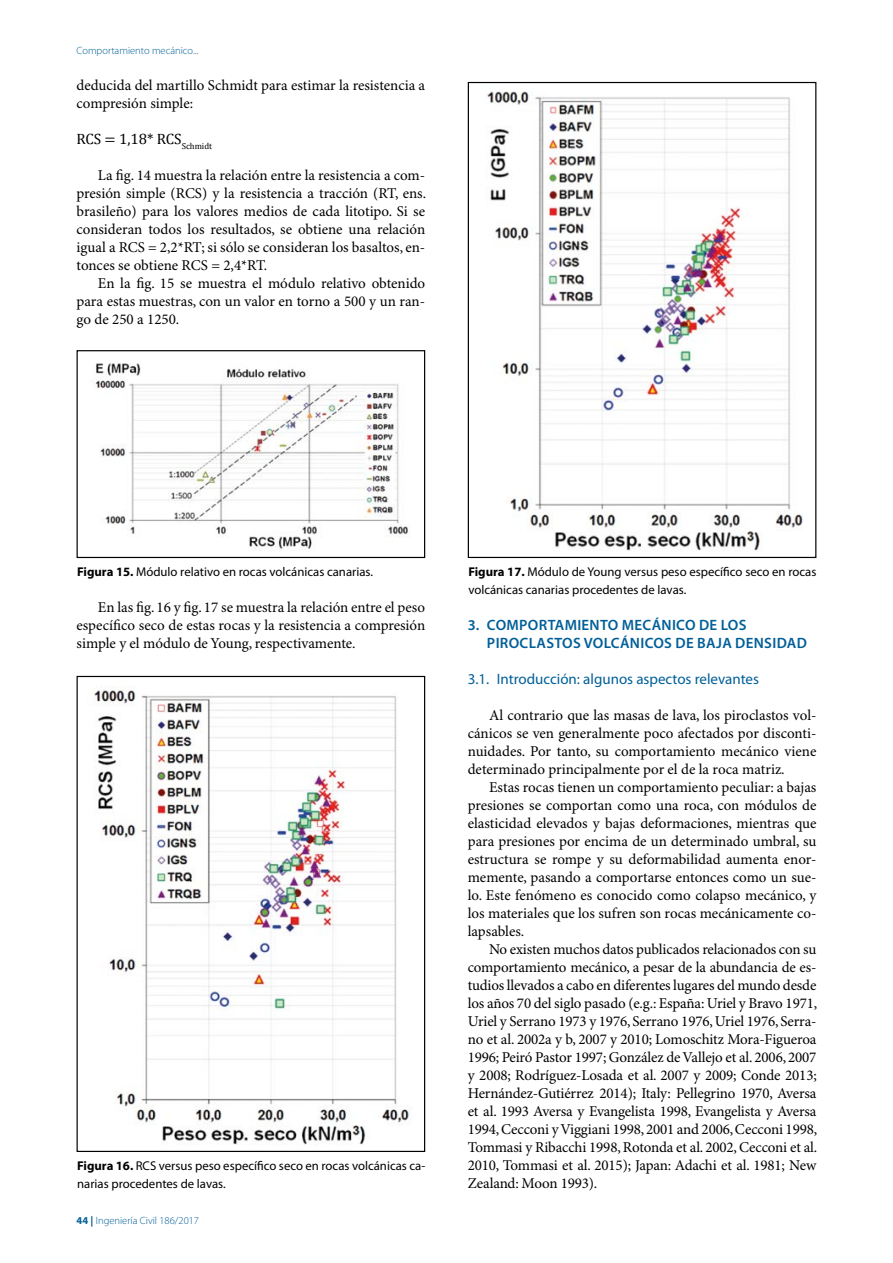
<style>
.page{position:relative;width:893px;height:1263px;background:#fff}
.page>*{position:absolute;margin:0;border:0;box-sizing:border-box;transform-origin:0 0}
.t1{font:15px/18px "Minion Pro";color:#000;text-align:justify}
.t2{font:600 15px/18px "Myriad Pro";letter-spacing:.02em;color:#005f98}
.t3{font:15px "Myriad Pro";color:#005f98}
.t4{font:15px "Cambria Math";letter-spacing:-.005em;color:#000}
.t5{font:12.75px/18px "Myriad Pro";color:#000}
.t6{font:300 10.5px "Myriad Pro";color:#005f98}
.s1{font-weight:700}
</style>
<div class="page">
<img style="left:95px;top:363px;width:315px;height:186px">
<div style="left:77px;top:350px;width:348px;height:208px;border:1px solid #000"></div>
<img style="left:93px;top:690px;width:316px;height:455px">
<img style="left:487px;top:91px;width:316px;height:460px">
<p class="t6" style="left:77px;top:45px;width:123px">Comportamiento mecánico...</p>
<p class="t1" style="left:77px;top:77px;width:350px">deducida del martillo Schmidt para estimar la resistencia a compresión simple:</p>
<p class="t4" style="left:77px;top:130px;width:137px">RCS = 1,18* RCS<sub>Schmidt</sub></p>
<p class="t1" style="left:77px;top:167px;width:351px;text-indent:21px">La fig. 14 muestra la relación entre la resistencia a com&shy;presión simple (RCS) y la resistencia a tracción (RT, ens. brasileño) para los valores medios de cada litotipo. Si se consideran todos los resultados, se obtiene una relación igual a RCS = 2,2*RT; si sólo se consideran los basaltos, en&shy;tonces se obtiene RCS = 2,4*RT.</p>
<p class="t1" style="left:77px;top:275px;width:350px;text-indent:21px">En la fig. 15 se muestra el módulo relativo obtenido para estas muestras, con un valor en torno a 500 y un ran&shy;go de 250 a 1250.</p>
<p class="t5" style="left:77px;top:563px;width:297px"><span class="s1">Figura 15.</span> Módulo relativo en rocas volcánicas canarias.</p>
<p class="t1" style="left:77px;top:599px;width:350px;text-indent:21px">En las fig. 16 y fig. 17 se muestra la relación entre el peso específico seco de estas rocas y la resistencia a compresión simple y el módulo de Young, respectivamente.</p>
<p class="t5" style="left:77px;top:1157px;width:350px"><span class="s1">Figura 16.</span> RCS versus peso específico seco en rocas volcánicas ca&shy;narias procedentes de lavas.</p>
<p class="t6" style="left:77px;top:1215px;width:124px"><span class="s1">44 |</span> Ingeniería Civil 186/2017</p>
<p class="t5" style="left:468px;top:563px;width:350px"><span class="s1">Figura 17.</span> Módulo de Young versus peso específico seco en rocas volcánicas canarias procedentes de lavas.</p>
<p class="t2" style="left:487px;top:616px;width:322px;text-indent:-19px">3. COMPORTAMIENTO MECÁNICO DE LOS<br>PIROCLASTOS VOLCÁNICOS DE BAJA DENSIDAD</p>
<p class="t3" style="left:468px;top:671px;width:293px">3.1. Introducción: algunos aspectos relevantes</p>
<p class="t1" style="left:468px;top:707px;width:350px;text-indent:21px">Al contrario que las masas de lava, los piroclastos vol&shy;cánicos se ven generalmente poco afectados por disconti&shy;nuidades. Por tanto, su comportamiento mecánico viene determinado principalmente por el de la roca matriz.</p>
<p class="t1" style="left:468px;top:779px;width:350px;text-indent:21px">Estas rocas tienen un comportamiento peculiar: a bajas presiones se comportan como una roca, con módulos de elasticidad elevados y bajas deformaciones, mientras que para presiones por encima de un determinado umbral, su estructura se rompe y su deformabilidad aumenta enor&shy;memente, pasando a comportarse entonces como un sue&shy;lo. Este fenómeno es conocido como colapso mecánico, y los materiales que los sufren son rocas mecánicamente co&shy;lapsables.</p>
<p class="t1" style="left:468px;top:941px;width:351px;text-indent:21px">No existen muchos datos publicados relacionados con su comportamiento mecánico, a pesar de la abundancia de es&shy;tudios llevados a cabo en diferentes lugares del mundo desde los años 70 del siglo pasado (e.g.: España: Uriel y Bravo 1971, Uriel y Serrano 1973 y 1976, Serrano 1976, Uriel 1976, Serra&shy;no et al. 2002a y b, 2007 y 2010; Lomoschitz Mora-Figueroa 1996; Peiró Pastor 1997; González de Vallejo et al. 2006, 2007 y 2008; Rodríguez-Losada et al. 2007 y 2009; Conde 2013; Hernández-Gutiérrez 2014); Italy: Pellegrino 1970, Aversa et al. 1993 Aversa y Evangelista 1998, Evangelista y Aversa 1994, Cecconi y Viggiani 1998, 2001 and 2006, Cecconi 1998, Tommasi y Ribacchi 1998, Rotonda et al. 2002, Cecconi et al.<br>2010, Tommasi et al. 2015); Japan: Adachi et al. 1981; New Zealand: Moon 1993).</p>
</div>
